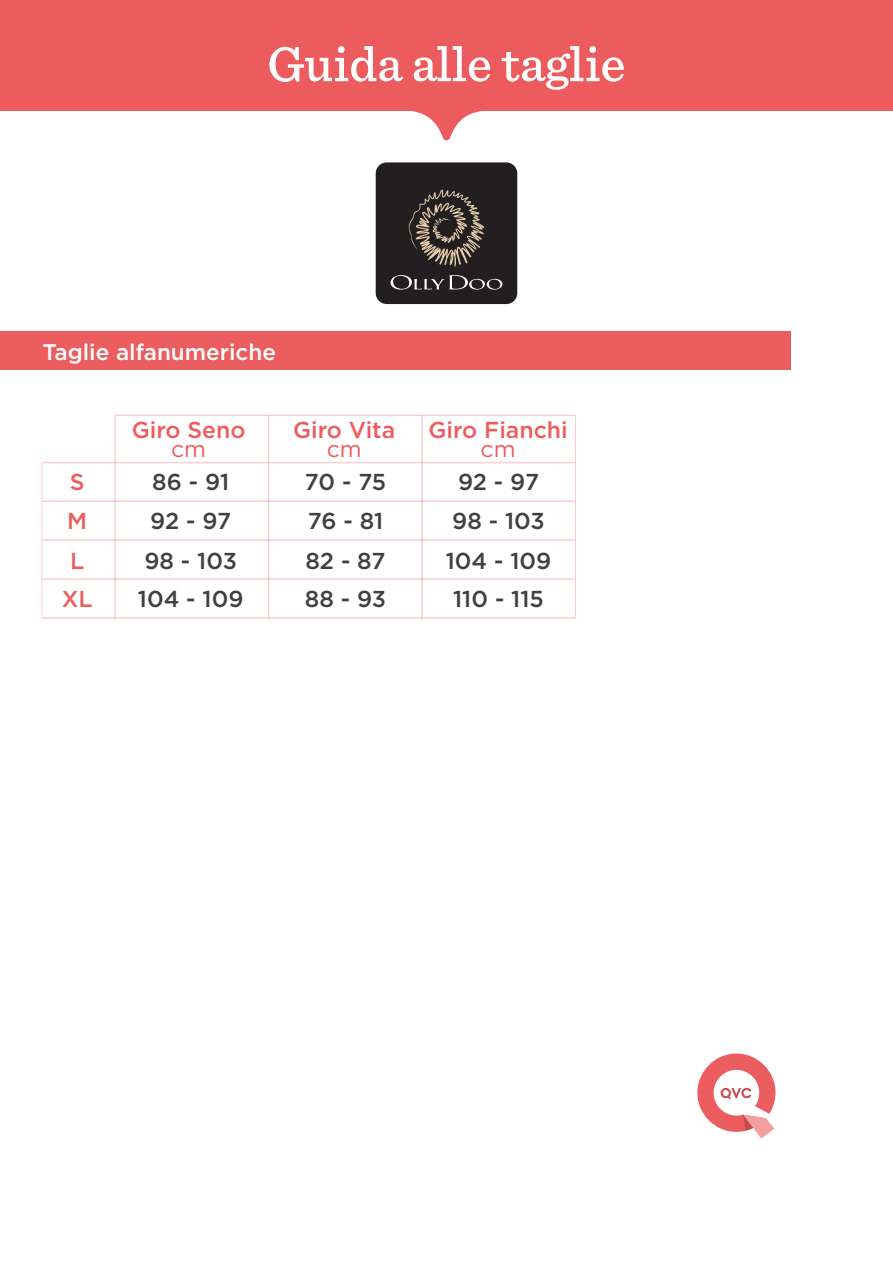
<style>
.page{position:relative;width:893px;height:1263px;background:#fff}
.page>*{position:absolute;margin:0;border:0;box-sizing:border-box;transform-origin:0 0}
.t1{font:500 51px "Sentinel";color:#fff}
.t2{font:500 22.95px "Gotham";color:#404040}
.t3{font:500 22.95px/18.9px "Gotham";color:#eb5d5e;text-align:center}
.t4{font:500 22.5px "Gotham";color:#fff}
.s1{font-weight:400}
</style>
<div class="page">
<svg style="left:412px;top:111px;width:69px;height:29px"></svg>
<div style="left:0;top:0;width:893px;height:111px;background:#ec5c5e"></div>
<svg style="left:697px;top:1053px;width:78px;height:85px"></svg>
<div style="left:0;top:332px;width:791px;height:38px;background:#eb5d5e"></div>
<hr style="left:42px;top:462px;width:533px;height:1px;background:#eb5d5e">
<hr style="left:115px;top:415px;width:460px;height:1px;background:#eb5d5e">
<hr style="left:42px;top:500px;width:533px;height:2px;background:#eb5d5e">
<hr style="left:42px;top:539px;width:533px;height:2px;background:#eb5d5e">
<hr style="left:42px;top:578px;width:533px;height:2px;background:#eb5d5e">
<hr style="left:42px;top:617px;width:533px;height:2px;background:#eb5d5e">
<hr style="left:268px;top:415px;width:1px;height:203px;background:#eb5d5e">
<hr style="left:421px;top:415px;width:2px;height:203px;background:#eb5d5e">
<hr style="left:575px;top:415px;width:1px;height:203px;background:#eb5d5e">
<hr style="left:114px;top:415px;width:2px;height:203px;background:#eb5d5e">
<hr style="left:41px;top:462px;width:1px;height:156px;background:#eb5d5e">
<div style="left:376px;top:162px;width:141px;height:142px;background:#231f20;border-radius:11px"></div>
<svg style="left:408px;top:190px;width:76px;height:76px"></svg>
<svg style="left:391px;top:275px;width:111px;height:15px"></svg>
<h1 class="t1" style="left:267px;top:25px;width:360px">Guida alle taglie</h1>
<p class="t4" style="left:43px;top:337px;width:235px">Taglie alfanumeriche</p>
<p class="t3" style="left:67px;top:463px;width:21px;line-height:38.2px;text-align:left">S<br>M</p>
<p class="t3" style="left:62px;top:542px;width:33px;line-height:37.5px">L<br>XL</p>
<p class="t3" style="left:132px;top:420px;width:115px">Giro Seno <span class="s1">cm</span></p>
<p class="t3" style="left:293px;top:420px;width:104px">Giro Vita <span class="s1">cm</span></p>
<p class="t3" style="left:428px;top:420px;width:141px">Giro Fianchi <span class="s1">cm</span></p>
<p class="t2" style="left:152px;top:467px;width:79px">86 - 91</p>
<p class="t2" style="left:305px;top:467px;width:83px">70 - 75</p>
<p class="t2" style="left:458px;top:467px;width:82px">92 - 97</p>
<p class="t2" style="left:150px;top:505px;width:82px">92 - 97</p>
<p class="t2" style="left:308px;top:505px;width:77px">76 - 81</p>
<p class="t2" style="left:452px;top:505px;width:94px">98 - 103</p>
<p class="t2" style="left:144px;top:546px;width:94px">98 - 103</p>
<p class="t2" style="left:305px;top:546px;width:82px">82 - 87</p>
<p class="t2" style="left:446px;top:546px;width:107px">104 - 109</p>
<p class="t2" style="left:138px;top:584px;width:107px">104 - 109</p>
<p class="t2" style="left:305px;top:584px;width:83px">88 - 93</p>
<p class="t2" style="left:453px;top:584px;width:92px">110 - 115</p>
</div>
